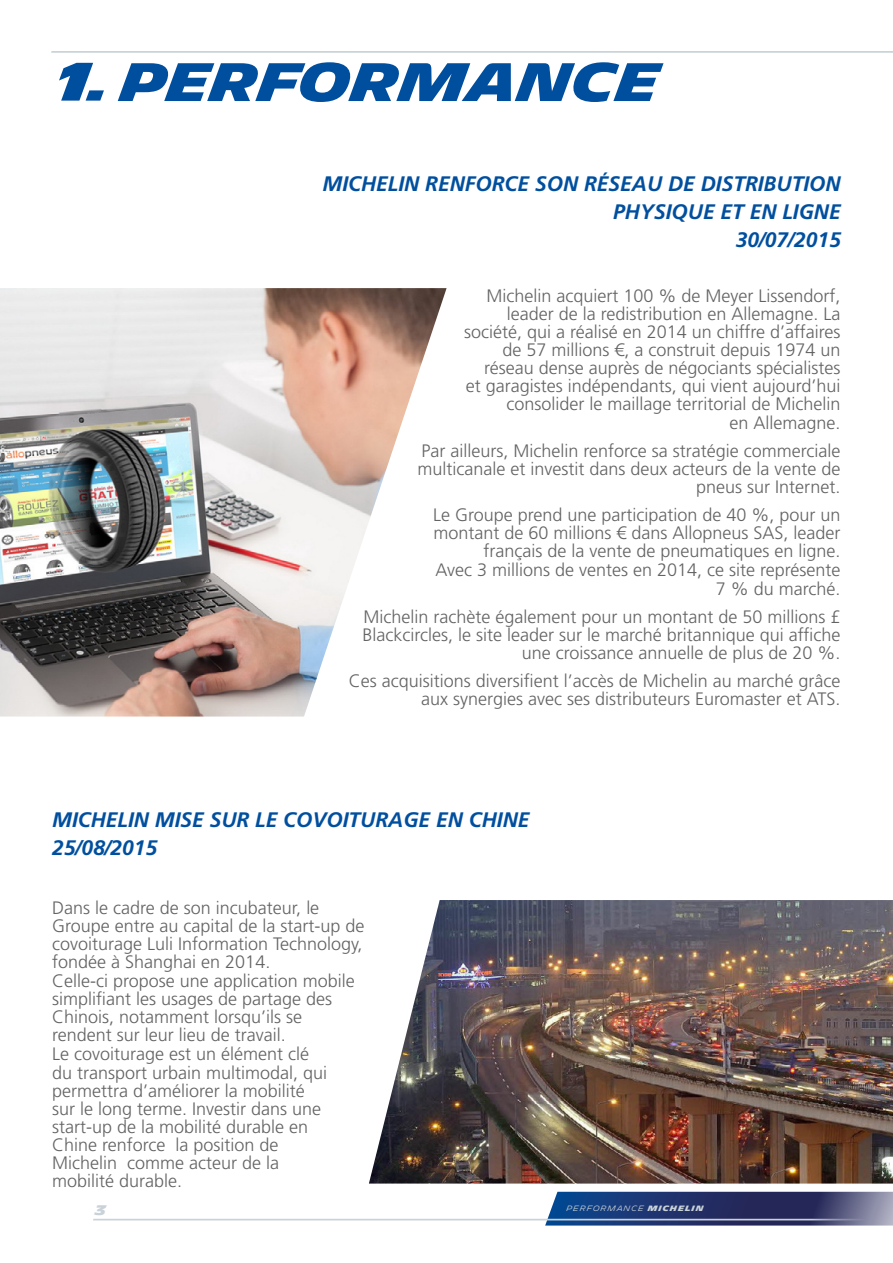
<style>
.page{position:relative;width:893px;height:1263px;background:#fff}
.page>*{position:absolute;margin:0;border:0;box-sizing:border-box;transform-origin:0 0}
.t1{font:700 52.5px "Michelin";letter-spacing:-.01em;color:#004f9f}
.t2{font:italic 700 21px/28px "Frutiger LT Std";color:#004f9f;text-align:right}
.t3{font:300 18px/18.1px "Frutiger LT Std";color:#646363;text-align:right}
.t4{font:700 13.5px "Michelin";color:#c9d2d8}
.t5{font:300 7.5px "Michelin";letter-spacing:.11em;color:#c9d2d8}
.s1{font-weight:900}
.s2{font-weight:700}
</style>
<div class="page">
<svg style="left:51px;top:51px;width:842px;height:2px;background:#d0d8dd"></svg>
<img style="left:0;top:288px;width:446px;height:428px">
<img style="left:369px;top:900px;width:524px;height:283px">
<svg style="left:93px;top:1192px;width:800px;height:33px"></svg>
<h1 class="t1" style="left:58px;top:52px;width:603px"><span class="s1">1.</span> PERFORMANCE</h1>
<p class="t2" style="left:323px;top:170px;width:520px">MICHELIN RENFORCE SON RÉSEAU DE DISTRIBUTION<br>PHYSIQUE ET EN LIGNE<br>30/07/2015</p>
<p class="t3" style="left:464px;top:287px;width:378px">Michelin acquiert 100 % de Meyer Lissendorf, leader de la redistribution en Allemagne. La société, qui a réalisé en 2014 un chiffre d’affaires de 57 millions €, a construit depuis 1974 un réseau dense auprès de négociants spécialistes<br>et garagistes indépendants, qui vient aujourd’hui consolider le maillage territorial de Michelin<br>en Allemagne.</p>
<p class="t3" style="left:418px;top:442px;width:425px">Par ailleurs, Michelin renforce sa stratégie commerciale multicanale et investit dans deux acteurs de la vente de pneus sur Internet.</p>
<p class="t3" style="left:433px;top:505px;width:409px">Le Groupe prend une participation de 40 %, pour un montant de 60 millions € dans Allopneus SAS, leader français de la vente de pneumatiques en ligne.<br>Avec 3 millions de ventes en 2014, ce site représente 7 % du marché.</p>
<p class="t3" style="left:363px;top:608px;width:480px">Michelin rachète également pour un montant de 50 millions £<br>Blackcircles, le site leader sur le marché britannique qui affiche une croissance annuelle de plus de 20 %.</p>
<p class="t3" style="left:349px;top:672px;width:493px">Ces acquisitions diversifient l’accès de Michelin au marché grâce aux synergies avec ses distributeurs Euromaster et ATS.</p>
<p class="t2" style="left:52px;top:806px;width:479px;text-align:left">MICHELIN MISE SUR LE COVOITURAGE EN CHINE<br>25/08/2015</p>
<p class="t3" style="left:52px;top:898px;width:314px;text-align:left">Dans le cadre de son incubateur, le Groupe entre au capital de la start-up de covoiturage Luli Information Technology, fondée à Shanghai en 2014.<br>Celle-ci propose une application mobile simplifiant les usages de partage des Chinois, notamment lorsqu’ils se rendent sur leur lieu de travail.<br>Le covoiturage est un élément clé<br>du transport urbain multimodal, qui permettra d’améliorer la mobilité<br>sur le long terme. Investir dans une start-up de la mobilité durable en<br>Chine renforce la position de<br>Michelin comme acteur de la<br>mobilité durable.</p>
<p class="t4" style="left:95px;top:1202px;width:12px">3</p>
<p class="t5" style="left:567px;top:1203px;width:139px">PERFORMANCE <span class="s2">MICHELIN</span></p>
</div>
